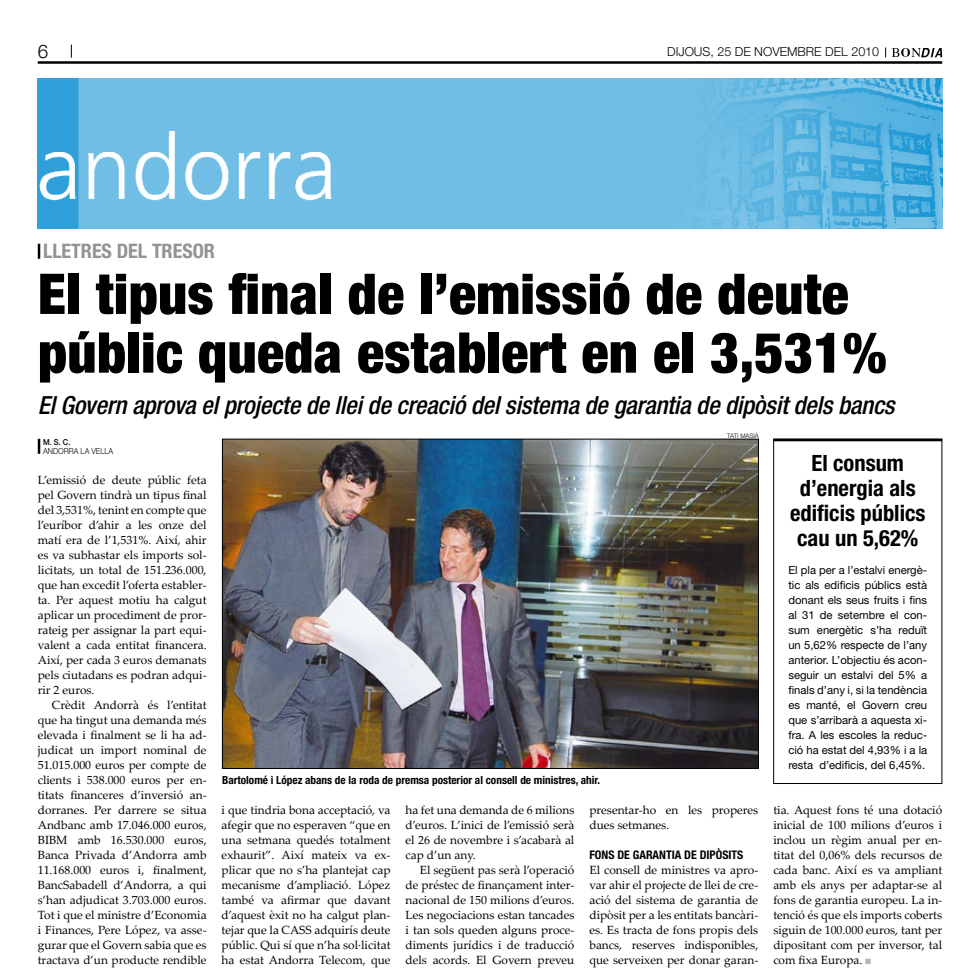
<style>
.page{position:relative;width:976px;height:977px;background:#fff}
.page>*{position:absolute;margin:0;border:0;box-sizing:border-box;transform-origin:0 0}
.t1{font:900 condensed 56.25px/58.8px "Helvetica Neue LT Std";letter-spacing:.005em;color:#000}
.t2{font:italic 500 condensed 25px "Helvetica Neue LT Std";letter-spacing:-.01em;color:#000}
.t3{font:700 condensed 22.5px/25px "Helvetica Neue LT Std";color:#000;text-align:center}
.t4{font:700 condensed 20px "Helvetica Neue LT Std";color:#929395}
.t5{font:300 18.75px "Helvetica Neue LT Std";color:#000}
.t6{font:300 12.5px "Helvetica Neue LT Std";color:#000}
.t7{font:11.88px/15px "Palatino Linotype";color:#000;text-align:justify}
.t8{font:11.25px/15px "Helvetica Neue LT Std";color:#000;text-align:justify}
.t9{font:700 condensed 11.25px "Helvetica Neue LT Std";color:#000}
.t10{font:300 8.25px/8.8px "Helvetica Neue LT Std";color:#000;scale:.91 1}
.t11{font:300 6.25px "Helvetica Neue LT Std";letter-spacing:-.035em;color:#000}
.s1{font-weight:500}
.s2{font-family:"Helvetica Neue LT Std";font-weight:700;font-stretch:condensed}
</style>
<div class="page">
<hr style="left:38px;top:61px;width:903px;height:3px;background:#000">
<svg style="left:71px;top:45px;width:1px;height:13px"></svg>
<svg style="left:885px;top:48px;width:56px;height:9px"></svg>
<hr style="left:38px;top:976px;width:536px;height:1px;background:#b1b3b4">
<img style="left:38px;top:79px;width:903px;height:150px">
<svg style="left:865px;top:959px;width:5px;height:5px"></svg>
<svg style="left:38px;top:439px;width:2px;height:15px"></svg>
<svg style="left:38px;top:244px;width:2px;height:15px"></svg>
<img style="left:224px;top:441px;width:532px;height:326px">
<div style="left:773px;top:439px;width:168px;height:345px;border:1px solid #000"></div>
<hr style="left:773px;top:439px;width:168px;height:2px;background:#000">
<p class="t5" style="left:38px;top:40px;width:12px">6</p>
<p class="t6" style="left:666px;top:44px;width:213px">DIJOUS, 25 DE NOVEMBRE DEL 2010</p>
<p class="t4" style="left:43px;top:239px;width:30px">LLETRES</p>
<p class="t4" style="left:117px;top:239px;width:47px">DE L TRESOR</p>
<p class="t1" style="left:38px;top:264px;width:850px">El tipus final de l’emissió de deute públic queda establert en el 3,531%</p>
<p class="t2" style="left:38px;top:390px;width:857px">El Govern aprova el projecte de llei de creació del sistema de garantia de dipòsit dels bancs</p>
<p class="t11" style="left:726px;top:432px;width:33px">TATI MASIÀ</p>
<p class="t10" style="left:43px;top:437px;width:79px"><span class="s1">M. S. C.<br></span>ANDORRA LA VELLA</p>
<p class="t3" style="left:789px;top:450px;width:137px">El consum d’energia als edificis públics cau un 5,62%</p>
<p class="t8" style="left:788px;top:562px;width:140px">El pla per a l’estalvi energè&shy;tic als edificis públics està donant els seus fruits i fins al 31 de setembre el con&shy;sum energètic s’ha reduït un 5,62% respecte de l’any anterior. L’objectiu és acon&shy;seguir un estalvi del 5% a finals d’any i, si la tendència es manté, el Govern creu que s’arribarà a aquesta xi&shy;fra. A les escoles la reduc&shy;ció ha estat del 4,93% i a la resta d’edificis, del 6,45%.</p>
<p class="t7" style="left:38px;top:472px;width:170px">L’emissió de deute públic feta</p>
<p class="t7" style="left:38px;top:487px;width:170px">pel Govern tindrà un tipus final</p>
<p class="t7" style="left:38px;top:502px;width:170px">del 3,531%, tenint en compte que</p>
<p class="t7" style="left:38px;top:517px;width:170px">l’euríbor d’ahir a les onze del</p>
<p class="t7" style="left:38px;top:532px;width:170px">matí era de l’1,531%. Així, ahir</p>
<p class="t7" style="left:38px;top:547px;width:170px">es va subhastar els imports sol·</p>
<p class="t7" style="left:38px;top:562px;width:170px">licitats, un total de 151.236.000,</p>
<p class="t7" style="left:38px;top:577px;width:170px">que han excedit l’oferta establer·</p>
<p class="t7" style="left:38px;top:592px;width:170px">ta. Per aquest motiu ha calgut</p>
<p class="t7" style="left:38px;top:607px;width:170px">aplicar un procediment de pror·</p>
<p class="t7" style="left:38px;top:622px;width:170px">rateig per assignar la part equi·</p>
<p class="t7" style="left:38px;top:637px;width:170px">valent a cada entitat financera.</p>
<p class="t7" style="left:38px;top:652px;width:170px">Així, per cada 3 euros demanats</p>
<p class="t7" style="left:38px;top:667px;width:170px">pels ciutadans es podran adqui·</p>
<p class="t7" style="left:38px;top:682px;width:58px">rir 2 euros.</p>
<p class="t7" style="left:52px;top:697px;width:156px">Crèdit Andorrà és l’entitat</p>
<p class="t7" style="left:38px;top:712px;width:170px">que ha tingut una demanda més</p>
<p class="t7" style="left:38px;top:727px;width:170px">elevada i finalment se li ha ad·</p>
<p class="t7" style="left:38px;top:742px;width:170px">judicat un import nominal de</p>
<p class="t7" style="left:38px;top:757px;width:170px">51.015.000 euros per compte de</p>
<p class="t7" style="left:38px;top:772px;width:170px">clients i 538.000 euros per en·</p>
<p class="t7" style="left:38px;top:787px;width:170px">titats financeres d’inversió an·</p>
<p class="t7" style="left:38px;top:802px;width:170px">dorranes. Per darrere se situa</p>
<p class="t7" style="left:38px;top:817px;width:170px">Andbanc amb 17.046.000 euros,</p>
<p class="t7" style="left:38px;top:832px;width:170px">BIBM amb 16.530.000 euros,</p>
<p class="t7" style="left:38px;top:847px;width:170px">Banca Privada d’Andorra amb</p>
<p class="t7" style="left:38px;top:862px;width:170px">11.168.000 euros i, finalment,</p>
<p class="t7" style="left:38px;top:877px;width:170px">BancSabadell d’Andorra, a qui</p>
<p class="t7" style="left:38px;top:892px;width:170px">s’han adjudicat 3.703.000 euros.</p>
<p class="t7" style="left:38px;top:907px;width:170px">Tot i que el ministre d’Economia</p>
<p class="t7" style="left:38px;top:922px;width:170px">i Finances, Pere López, va asse·</p>
<p class="t7" style="left:38px;top:937px;width:170px">gurar que el Govern sabia que es</p>
<p class="t7" style="left:38px;top:952px;width:170px">tractava d’un producte rendible</p>
<p class="t9" style="left:222px;top:773px;width:379px">Bartolomé i López abans de la roda de premsa posterior al consell de ministres, ahir.</p>
<p class="t7" style="left:773px;top:802px;width:170px">tia. Aquest fons té una dotació inicial de 100 milions d’euros i inclou un règim anual per en· titat del 0,06% dels recursos de cada banc. Així es va ampliant amb els anys per adaptar-se al fons de garantia europeu. La in· tenció és que els imports coberts siguin de 100.000 euros, tant per dipositant com per inversor, tal com fixa Europa.</p>
<p class="t7" style="left:221px;top:802px;width:170px">i que tindria bona acceptació, va afegir que no esperaven “que en una setmana quedés totalment exhaurit”. Així mateix va ex· plicar que no s’ha plantejat cap mecanisme d’ampliació. López també va afirmar que davant d’aquest èxit no ha calgut plan· tejar que la CASS adquirís deute públic. Qui sí que n’ha sol·licitat ha estat Andorra Telecom, que</p>
<p class="t7" style="left:405px;top:802px;width:170px">ha fet una demanda de 6 milions</p>
<p class="t7" style="left:589px;top:802px;width:170px">presentar-ho en les properes dues setmanes.</p>
<p class="t7" style="left:589px;top:847px;width:170px;text-align:left"><span class="s2">fons de garantia de dipòsits<br></span>El consell de ministres va apro· var ahir el projecte de llei de cre· ació del sistema de garantia de dipòsit per a les entitats bancàri· es. Es tracta de fons propis dels bancs, reserves indisponibles, que serveixen per donar garan·</p>
<p class="t7" style="left:405px;top:817px;width:170px">d’euros. L’inici de l’emissió serà</p>
<p class="t7" style="left:405px;top:832px;width:170px">el 26 de novembre i s’acabarà al</p>
<p class="t7" style="left:405px;top:847px;width:72px">cap d’un any.</p>
<p class="t7" style="left:419px;top:862px;width:156px">El següent pas serà l’operació</p>
<p class="t7" style="left:405px;top:877px;width:170px">de préstec de finançament inter·</p>
<p class="t7" style="left:405px;top:892px;width:170px">nacional de 150 milions d’euros.</p>
<p class="t7" style="left:405px;top:907px;width:170px">Les negociacions estan tancades</p>
<p class="t7" style="left:405px;top:922px;width:170px">i tan sols queden alguns proce·</p>
<p class="t7" style="left:405px;top:937px;width:170px">diments jurídics i de traducció</p>
<p class="t7" style="left:405px;top:952px;width:170px">dels acords. El Govern preveu</p>
</div>
